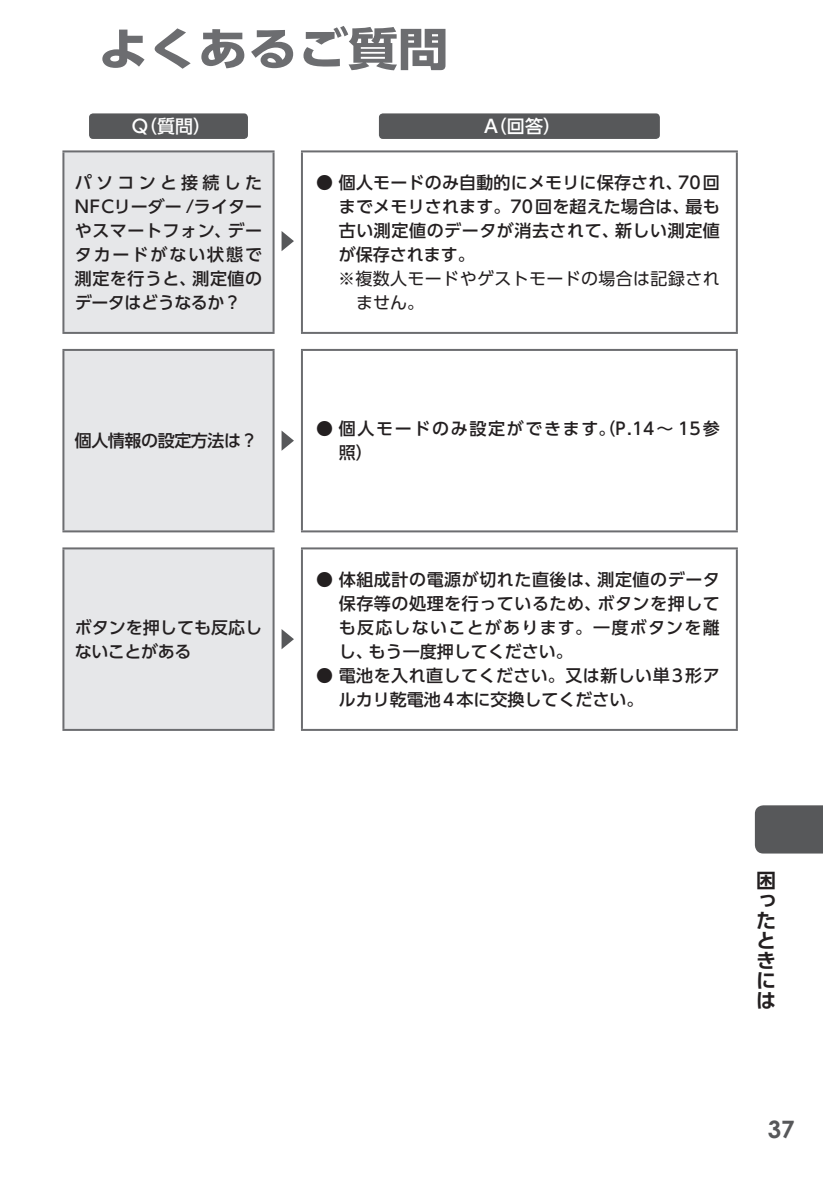
<style>
.page{position:relative;width:823px;height:1191px;background:#fff}
.page>*{position:absolute;margin:0;border:0;box-sizing:border-box;transform-origin:0 0}
.t1{font:700 45px "UD Shin Go Pro";color:#6c6d70;scale:1.11 1}
.t2{font:700 24px "Century Gothic";color:#57585a}
.t3{font:700 20px/20px "UD Shin Go Pro De";color:#231f20;text-align:justify}
.t4{font:500 18px "UD Shin Go Pro";color:#fff}
.t5{font:500 17px/24px "UD Shin Go Pro";letter-spacing:.025em;color:#231f20;text-align:justify}
.t6{font:500 17px/24px "UD Shin Go Pro";letter-spacing:.095em;color:#231f20}
.t7{font:17px/24px "UD Shin Go Pro";letter-spacing:.02em;color:#231f20}
.t8{font:500 17px/24px "UD Shin Go Pro";color:#231f20}
.t9{font:500 17px "UD Shin Go Pro";letter-spacing:-.025em;color:#231f20}
</style>
<div class="page">
<div style="left:754px;top:805px;width:68px;height:48px;background:#57585a"></div>
<div style="left:63px;top:152px;width:210px;height:577px;background:#e6e7e9"></div>
<hr style="left:62px;top:150px;width:212px;height:2px;background:#6c6d70">
<hr style="left:301px;top:150px;width:436px;height:2px;background:#6c6d70">
<hr style="left:62px;top:152px;width:2px;height:180px;background:#6c6d70">
<hr style="left:272px;top:152px;width:2px;height:180px;background:#6c6d70">
<hr style="left:62px;top:332px;width:212px;height:2px;background:#6c6d70">
<hr style="left:301px;top:152px;width:2px;height:180px;background:#6c6d70">
<hr style="left:735px;top:152px;width:2px;height:180px;background:#6c6d70">
<hr style="left:301px;top:332px;width:436px;height:2px;background:#6c6d70">
<hr style="left:62px;top:530px;width:212px;height:2px;background:#6c6d70">
<hr style="left:301px;top:349px;width:436px;height:2px;background:#6c6d70">
<hr style="left:301px;top:351px;width:2px;height:179px;background:#6c6d70">
<hr style="left:735px;top:351px;width:2px;height:179px;background:#6c6d70">
<hr style="left:301px;top:530px;width:436px;height:2px;background:#6c6d70">
<hr style="left:62px;top:349px;width:212px;height:2px;background:#6c6d70">
<hr style="left:62px;top:351px;width:2px;height:179px;background:#6c6d70">
<hr style="left:272px;top:351px;width:2px;height:179px;background:#6c6d70">
<hr style="left:62px;top:547px;width:212px;height:2px;background:#6c6d70">
<hr style="left:62px;top:549px;width:2px;height:180px;background:#6c6d70">
<hr style="left:272px;top:549px;width:2px;height:180px;background:#6c6d70">
<hr style="left:62px;top:729px;width:212px;height:2px;background:#6c6d70">
<hr style="left:301px;top:729px;width:436px;height:2px;background:#6c6d70">
<hr style="left:301px;top:547px;width:436px;height:2px;background:#6c6d70">
<hr style="left:301px;top:549px;width:2px;height:180px;background:#6c6d70">
<hr style="left:735px;top:549px;width:2px;height:180px;background:#6c6d70">
<div style="left:89px;top:113px;width:159px;height:26px;background:#57585a;border-radius:4px"></div>
<div style="left:378px;top:113px;width:281px;height:26px;background:#57585a;border-radius:4px"></div>
<svg style="left:281px;top:231px;width:13px;height:20px"></svg>
<svg style="left:281px;top:430px;width:13px;height:21px"></svg>
<svg style="left:281px;top:629px;width:13px;height:20px"></svg>
<h1 class="t1" style="left:98px;top:12px;width:317px">よくあるご質問</h1>
<p class="t4" style="left:132px;top:111px;width:81px">Q（質問）</p>
<p class="t4" style="left:484px;top:111px;width:78px">A（回答）</p>
<p class="t5" style="left:75px;top:170px;width:189px">パソコンと接続したNFCリーダー /ライターやスマートフォン、データカードがない状態で測定を行うと、測定値のデータはどうなるか？</p>
<p class="t5" style="left:338px;top:170px;width:382px;text-indent:-23px">● 個人モードのみ自動的にメモリに保存され、70回までメモリされます。70回を超えた場合は、最も古い測定値のデータが消去されて、新しい測定値が保存されます。</p>
<p class="t7" style="left:356px;top:266px;width:365px;text-indent:-18px">※複数人モードやゲストモードの場合は記録されません。</p>
<p class="t9" style="left:75px;top:427px;width:184px">個人情報の設定方法は？</p>
<p class="t8" style="left:75px;top:614px;width:189px">ボタンを押しても反応しないことがある</p>
<p class="t6" style="left:338px;top:416px;width:382px;text-indent:-23px">● 個人モードのみ設定ができます。（P.14～ 15参照）</p>
<p class="t5" style="left:338px;top:566px;width:382px;text-indent:-23px">● 体組成計の電源が切れた直後は、測定値のデータ保存等の処理を行っているため、ボタンを押しても反応しないことがあります。一度ボタンを離し、もう一度押してください。</p>
<p class="t5" style="left:338px;top:662px;width:382px;text-indent:-23px">● 電池を入れ直してください。又は新しい単3形アルカリ乾電池4本に交換してください。</p>
<p class="t3" style="left:755px;top:870px;width:20px">困ったときには</p>
<h2 class="t2" style="left:767px;top:1111px;width:28px">37</h2>
</div>
